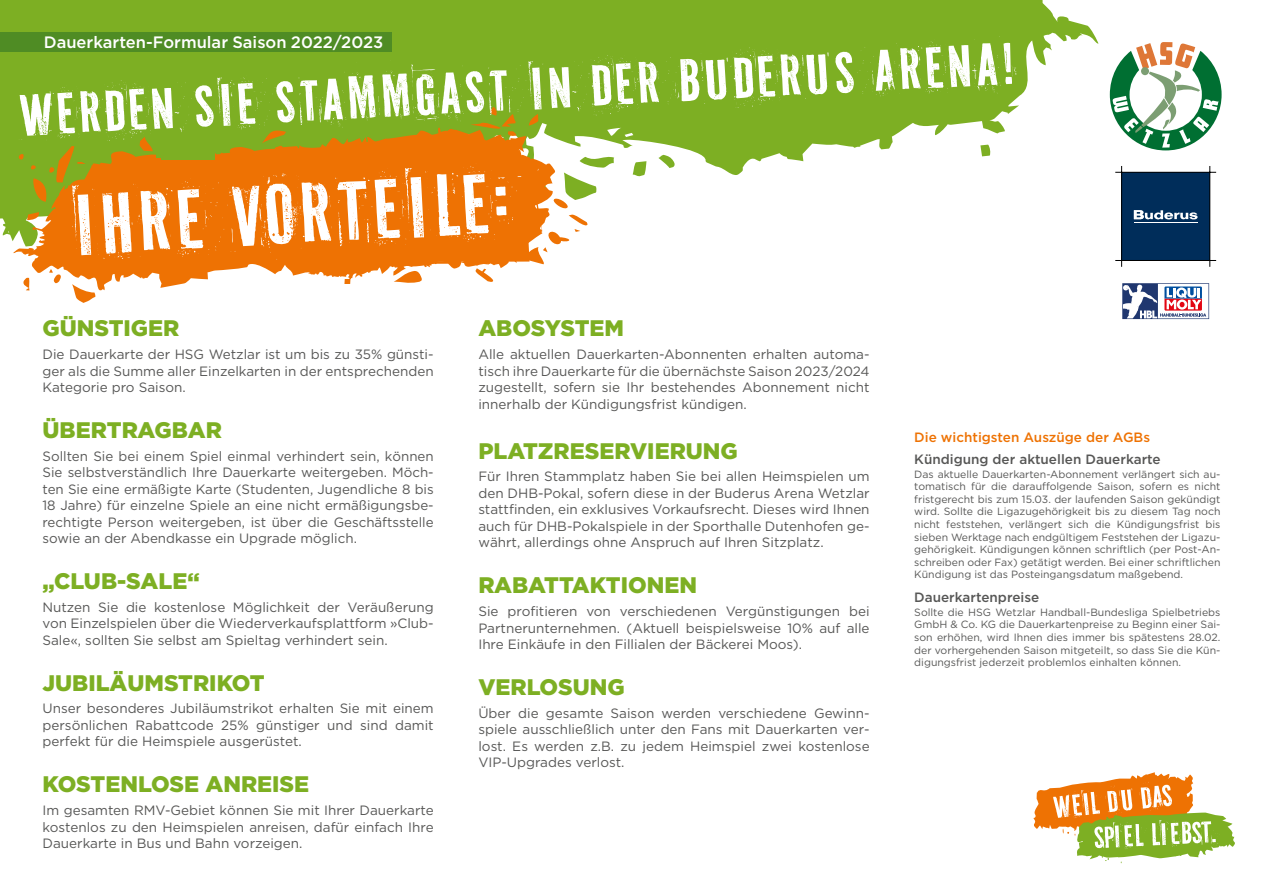
<style>
.page{position:relative;width:1263px;height:893px;background:#fff}
.page>*{position:absolute;margin:0;border:0;box-sizing:border-box;transform-origin:0 0}
.t1{font:80.25px "PF Fuel Pro";color:#fff}
.t2{font:55.5px "PF Fuel Pro";color:#fff}
.t3{font:900 22.5px "Gotham HTF";color:#7daf23}
.t4{font:500 16.5px "Gotham HTF";color:#fff}
.t5{font:13.5px/16.5px "Gotham HTF";color:#575756;text-align:justify}
.t6{font:500 13.5px "Gotham HTF";color:#575756}
.t7{font:500 13.5px "Gotham HTF";color:#ee7203}
.t8{font:10.5px/12.6px "Gotham HTF";color:#575756;text-align:justify}
.s1{font-size:57px}
</style>
<div class="page">
<svg style="left:0;top:0;width:1098px;height:241px;fill:#7daf23"></svg>
<svg style="left:633px;top:161px;width:13px;height:15px"></svg>
<svg style="left:658px;top:155px;width:17px;height:13px"></svg>
<svg style="left:13px;top:127px;width:542px;height:163px"></svg>
<svg style="left:262px;top:129px;width:24px;height:15px"></svg>
<svg style="left:140px;top:137px;width:13px;height:14px"></svg>
<svg style="left:17px;top:146px;width:69px;height:56px;background:#96a11b"></svg>
<svg style="left:27px;top:212px;width:13px;height:8px"></svg>
<svg style="left:474px;top:268px;width:23px;height:14px"></svg>
<svg style="left:394px;top:270px;width:29px;height:14px"></svg>
<svg style="left:522px;top:154px;width:92px;height:110px"></svg>
<svg style="left:470px;top:107px;width:68px;height:29px;background:#90a41e"></svg>
<svg style="left:23px;top:278px;width:7px;height:12px"></svg>
<svg style="left:72px;top:284px;width:24px;height:19px"></svg>
<svg style="left:49px;top:269px;width:12px;height:14px"></svg>
<div style="left:156px;top:138px;width:10px;height:19px;background:#7daf23"></div>
<div style="left:162px;top:128px;width:53px;height:31px;background:#7daf23"></div>
<div style="left:68px;top:163px;width:461px;height:100px;background:#ee7203"></div>
<div style="left:74px;top:150px;width:25px;height:12px;background:#7daf23"></div>
<div style="left:0;top:32px;width:391px;height:19px;background:#4f8c24"></div>
<svg style="left:1033px;top:772px;width:202px;height:91px"></svg>
<svg style="left:1110px;top:42px;width:111px;height:108px"></svg>
<svg style="left:1122px;top:283px;width:88px;height:37px"></svg>
<svg style="left:1122px;top:283px;width:87px;height:36px"></svg>
<div style="left:1121px;top:172px;width:89px;height:88px;background:#002d5a"></div>
<hr style="left:1134px;top:222px;width:63px;height:1px;background:#fff">
<svg style="left:1134px;top:210px;width:63px;height:9px"></svg>
<hr style="left:1115px;top:260px;width:101px;height:1px;background:#000">
<hr style="left:1115px;top:172px;width:101px;height:1px;background:#000">
<hr style="left:1121px;top:166px;width:1px;height:101px;background:#000">
<hr style="left:1209px;top:166px;width:1px;height:101px;background:#000">
<p class="t4" style="left:44px;top:32px;width:341px">Dauerkarten-Formular Saison 2022/2023</p>
<h2 class="t2" style="left:16px;top:76px;width:1000px;rotate:-3deg">Werden Sie stammgast in der Buderus Are<span class="s1">na!</span></h2>
<h1 class="t1" style="left:67px;top:168px;width:443px;rotate:-3deg">IHRE VORTEILE:</h1>
<h3 class="t3" style="left:43px;top:315px;width:138px">GÜNSTIGER</h3>
<p class="t5" style="left:43px;top:346px;width:393px">Die Dauerkarte der HSG Wetzlar ist um bis zu 35% günsti&shy;ger als die Summe aller Einzelkarten in der entsprechenden Kategorie pro Saison.</p>
<h3 class="t3" style="left:43px;top:417px;width:181px">ÜBERTRAGBAR</h3>
<p class="t5" style="left:43px;top:447px;width:393px">Sollten Sie bei einem Spiel einmal verhindert sein, können Sie selbstverständlich Ihre Dauerkarte weitergeben. Möch&shy;ten Sie eine ermäßigte Karte (Studenten, Jugendliche 8 bis 18 Jahre) für einzelne Spiele an eine nicht ermäßigungsbe&shy;rechtigte Person weitergeben, ist über die Geschäftsstelle sowie an der Abendkasse ein Upgrade möglich.</p>
<h3 class="t3" style="left:43px;top:568px;width:159px">„CLUB-SALE“</h3>
<p class="t5" style="left:43px;top:599px;width:393px">Nutzen Sie die kostenlose Möglichkeit der Veräußerung von Einzelspielen über die Wiederverkaufsplattform »Club-Sale«, sollten Sie selbst am Spieltag verhindert sein.</p>
<h3 class="t3" style="left:43px;top:670px;width:224px">JUBILÄUMSTRIKOT</h3>
<p class="t5" style="left:43px;top:700px;width:393px">Unser besonderes Jubiläumstrikot erhalten Sie mit einem persönlichen Rabattcode 25% günstiger und sind damit perfekt für die Heimspiele ausgerüstet.</p>
<h3 class="t3" style="left:43px;top:771px;width:268px">KOSTENLOSE ANREISE</h3>
<p class="t5" style="left:43px;top:802px;width:393px">Im gesamten RMV-Gebiet können Sie mit Ihrer Dauerkarte kostenlos zu den Heimspielen anreisen, dafür einfach Ihre Dauerkarte in Bus und Bahn vorzeigen.</p>
<h3 class="t3" style="left:478px;top:315px;width:147px">ABOSYSTEM</h3>
<p class="t5" style="left:478px;top:346px;width:393px">Alle aktuellen Dauerkarten-Abonnenten erhalten automa&shy;tisch ihre Dauerkarte für die übernächste Saison 2023/2024 zugestellt, sofern sie Ihr bestehendes Abonnement nicht innerhalb der Kündigungsfrist kündigen.</p>
<h3 class="t3" style="left:478px;top:438px;width:261px">PLATZRESERVIERUNG</h3>
<p class="t5" style="left:478px;top:468px;width:393px">Für Ihren Stammplatz haben Sie bei allen Heimspielen um den DHB-Pokal, sofern diese in der Buderus Arena Wetzlar stattfinden, ein exklusives Vorkaufsrecht. Dieses wird Ihnen auch für DHB-Pokalspiele in der Sporthalle Dutenhofen ge&shy;währt, allerdings ohne Anspruch auf Ihren Sitzplatz.</p>
<h3 class="t3" style="left:478px;top:572px;width:220px">RABATTAKTIONEN</h3>
<p class="t5" style="left:478px;top:603px;width:393px">Sie profitieren von verschiedenen Vergünstigungen bei Partnerunternehmen. (Aktuell beispielsweise 10% auf alle Ihre Einkäufe in den Fillialen der Bäckerei Moos).</p>
<h3 class="t3" style="left:478px;top:674px;width:148px">VERLOSUNG</h3>
<p class="t5" style="left:478px;top:704px;width:393px">Über die gesamte Saison werden verschiedene Gewinn&shy;spiele ausschließlich unter den Fans mit Dauerkarten ver&shy;lost. Es werden z.B. zu jedem Heimspiel zwei kostenlose VIP-Upgrades verlost.</p>
<p class="t7" style="left:914px;top:429px;width:237px">Die wichtigsten Auszüge der AGBs</p>
<p class="t6" style="left:914px;top:452px;width:248px">Kündigung der aktuellen Dauerkarte</p>
<p class="t8" style="left:914px;top:467px;width:308px">Das aktuelle Dauerkarten-Abonnement verlängert sich au&shy;tomatisch für die darauffolgende Saison, sofern es nicht fristgerecht bis zum 15.03. der laufenden Saison gekündigt wird. Sollte die Ligazugehörigkeit bis zu diesem Tag noch nicht feststehen, verlängert sich die Kündigungsfrist bis sieben Werktage nach endgültigem Feststehen der Ligazu&shy;gehörigkeit. Kündigungen können schriftlich (per Post-An&shy;schreiben oder Fax) getätigt werden. Bei einer schriftlichen Kündigung ist das Posteingangsdatum maßgebend.</p>
<p class="t6" style="left:914px;top:590px;width:126px">Dauerkartenpreise</p>
<p class="t8" style="left:914px;top:606px;width:308px">Sollte die HSG Wetzlar Handball-Bundesliga Spielbetriebs GmbH &amp; Co. KG die Dauerkartenpreise zu Beginn einer Sai&shy;son erhöhen, wird Ihnen dies immer bis spätestens 28.02. der vorhergehenden Saison mitgeteilt, so dass Sie die Kün&shy;digungsfrist jederzeit problemlos einhalten können.</p>
</div>
